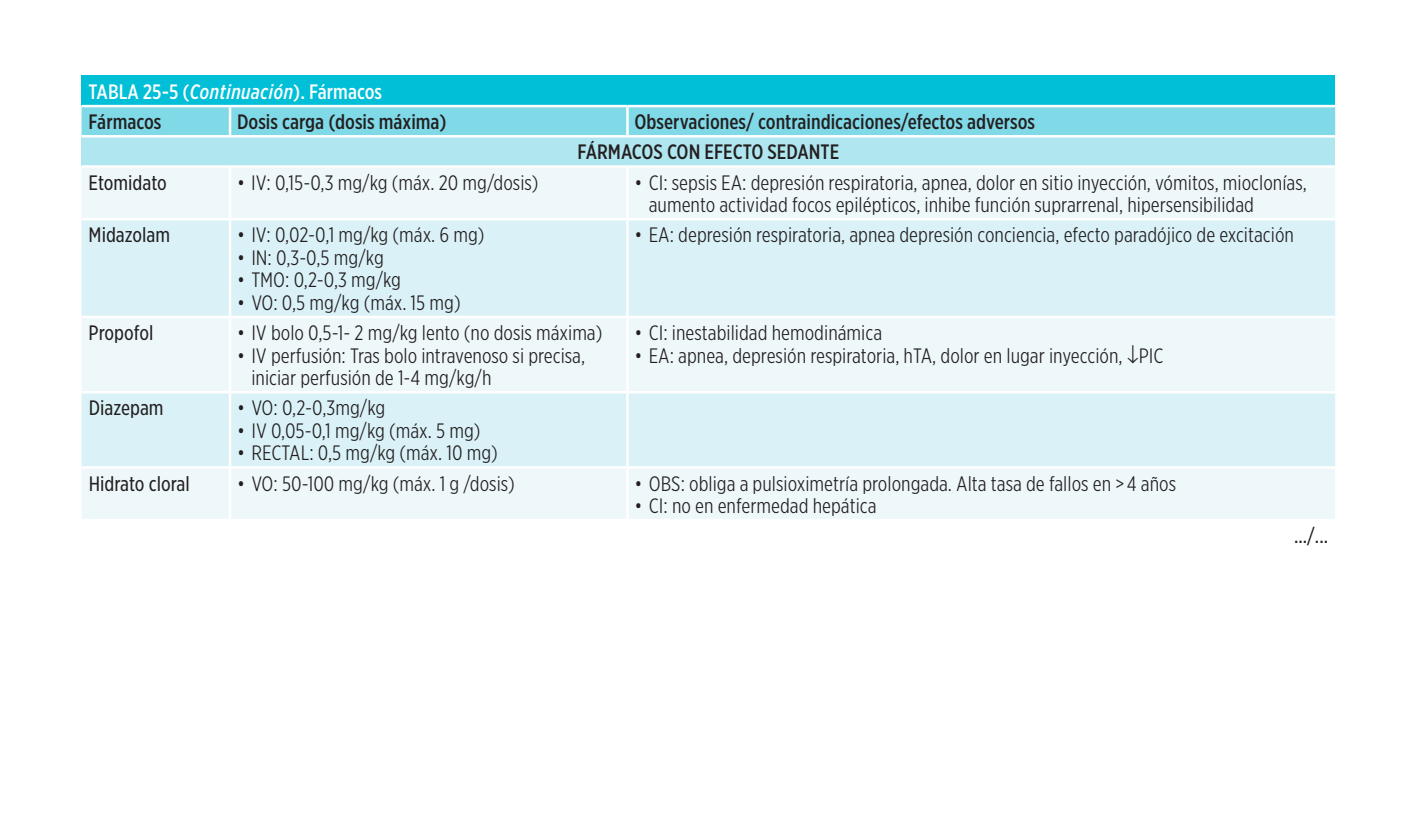
<style>
.page{position:relative;width:1418px;height:837px;background:#fff}
.page>*{position:absolute;margin:0;border:0;box-sizing:border-box;transform-origin:0 0}
.t1{font:300 20px/22.5px "Gotham X Narr S Sm";color:#231f20}
.t2{font:500 20px/30.2px "Gotham X Narr S Sm";color:#231f20}
.t3{font:20px "Gotham X Narr S Sm";color:#231f20}
.t4{font:500 20px/30.2px "Gotham X Narr S Sm";color:#fff}
.s1{font-style:italic}
.s2{color:#231f20}
</style>
<div class="page">
<div style="left:81px;top:76px;width:1254px;height:30px;background:#00bfd7"></div>
<div style="left:81px;top:107px;width:1254px;height:28px;background:#80d9e7"></div>
<div style="left:81px;top:136px;width:1254px;height:30px;background:#b0e6ef"></div>
<div style="left:82px;top:168px;width:1253px;height:350px;background:#eef8fb"></div>
<svg style="left:81px;top:220px;width:1254px;height:246px;fill:#daf2f7"></svg>
<hr style="left:626px;top:107px;width:2px;height:28px;background:#fff">
<hr style="left:229px;top:168px;width:2px;height:50px;background:#fff">
<hr style="left:626px;top:168px;width:2px;height:50px;background:#fff">
<hr style="left:229px;top:220px;width:2px;height:95px;background:#fff">
<hr style="left:626px;top:220px;width:2px;height:95px;background:#fff">
<hr style="left:229px;top:318px;width:2px;height:73px;background:#fff">
<hr style="left:626px;top:318px;width:2px;height:73px;background:#fff">
<hr style="left:229px;top:393px;width:2px;height:73px;background:#fff">
<hr style="left:626px;top:393px;width:2px;height:73px;background:#fff">
<hr style="left:229px;top:468px;width:2px;height:50px;background:#fff">
<hr style="left:626px;top:468px;width:2px;height:50px;background:#fff">
<hr style="left:81px;top:135px;width:149px;height:2px;background:#fff">
<hr style="left:230px;top:135px;width:397px;height:2px;background:#fff">
<hr style="left:627px;top:135px;width:708px;height:2px;background:#fff">
<hr style="left:229px;top:107px;width:2px;height:28px;background:#fff">
<hr style="left:81px;top:218px;width:149px;height:2px;background:#fff">
<hr style="left:230px;top:218px;width:397px;height:2px;background:#fff">
<hr style="left:627px;top:218px;width:708px;height:2px;background:#fff">
<hr style="left:81px;top:315px;width:149px;height:3px;background:#fff">
<hr style="left:230px;top:315px;width:397px;height:3px;background:#fff">
<hr style="left:627px;top:315px;width:708px;height:3px;background:#fff">
<hr style="left:81px;top:391px;width:149px;height:2px;background:#fff">
<hr style="left:230px;top:391px;width:397px;height:2px;background:#fff">
<hr style="left:627px;top:391px;width:708px;height:2px;background:#fff">
<hr style="left:81px;top:466px;width:149px;height:2px;background:#fff">
<hr style="left:230px;top:466px;width:397px;height:2px;background:#fff">
<hr style="left:627px;top:466px;width:708px;height:2px;background:#fff">
<hr style="left:81px;top:165px;width:149px;height:3px;background:#fff">
<hr style="left:230px;top:165px;width:397px;height:3px;background:#fff">
<hr style="left:627px;top:165px;width:708px;height:3px;background:#fff">
<hr style="left:81px;top:105px;width:149px;height:2px;background:#fff">
<hr style="left:230px;top:105px;width:397px;height:2px;background:#fff">
<hr style="left:627px;top:105px;width:708px;height:2px;background:#fff">
<p class="t4" style="left:89px;top:76px;width:295px">TABLA 25-5 (<span class="s1">Continuación</span>). Fármacos<br><span class="s2">Fármacos</span></p>
<p class="t2" style="left:237px;top:106px;width:211px">Dosis carga (dosis máxima)</p>
<p class="t2" style="left:577px;top:106px;width:459px;text-indent:57px">Observaciones/ contraindicaciones/efectos adversos<br>FÁRMACOS CON EFECTO SEDANTE</p>
<p class="t3" style="left:89px;top:170px;width:80px">Etomidato</p>
<p class="t1" style="left:237px;top:171px;width:303px">• IV: 0,15-0,3 mg/kg (máx. 20 mg/dosis)</p>
<p class="t1" style="left:648px;top:171px;width:659px;text-indent:-14px">• CI: sepsis EA: depresión respiratoria, apnea, dolor en sitio inyección, vómitos, mioclonías, aumento actividad focos epilépticos, inhibe función suprarrenal, hipersensibilidad</p>
<p class="t3" style="left:89px;top:222px;width:83px">Midazolam</p>
<p class="t1" style="left:237px;top:223px;width:249px">• IV: 0,02-0,1 mg/kg (máx. 6 mg)</p>
<p class="t1" style="left:237px;top:246px;width:148px">• IN: 0,3-0,5 mg/kg</p>
<p class="t1" style="left:237px;top:268px;width:165px">• TMO: 0,2-0,3 mg/kg</p>
<p class="t1" style="left:237px;top:291px;width:225px">• VO: 0,5 mg/kg (máx. 15 mg)</p>
<p class="t1" style="left:634px;top:223px;width:661px">• EA: depresión respiratoria, apnea depresión conciencia, efecto paradójico de excitación</p>
<p class="t3" style="left:89px;top:320px;width:66px">Propofol</p>
<p class="t1" style="left:237px;top:321px;width:367px">• IV bolo 0,5-1- 2 mg/kg lento (no dosis máxima)</p>
<p class="t1" style="left:251px;top:343px;width:335px;text-indent:-14px">• IV perfusión: Tras bolo intravenoso si precisa, iniciar perfusión de 1-4 mg/kg/h</p>
<p class="t1" style="left:634px;top:321px;width:249px">• CI: inestabilidad hemodinámica</p>
<p class="t1" style="left:634px;top:343px;width:530px">• EA: apnea, depresión respiratoria, hTA, dolor en lugar inyección, ↓PIC</p>
<p class="t3" style="left:89px;top:395px;width:76px">Diazepam</p>
<p class="t1" style="left:237px;top:396px;width:150px">• VO: 0,2-0,3mg/kg</p>
<p class="t1" style="left:237px;top:419px;width:245px">• IV 0,05-0,1 mg/kg (máx. 5 mg)</p>
<p class="t1" style="left:237px;top:441px;width:262px">• RECTAL: 0,5 mg/kg (máx. 10 mg)</p>
<p class="t3" style="left:89px;top:470px;width:103px">Hidrato cloral</p>
<p class="t1" style="left:237px;top:471px;width:279px">• VO: 50-100 mg/kg (máx. 1 g /dosis)</p>
<p class="t1" style="left:634px;top:471px;width:543px">• OBS: obliga a pulsioximetría prolongada. Alta tasa de fallos en &gt; 4 años</p>
<p class="t1" style="left:634px;top:494px;width:243px">• CI: no en enfermedad hepática</p>
<p class="t3" style="left:1293px;top:523px;width:36px">.../...</p>
</div>
